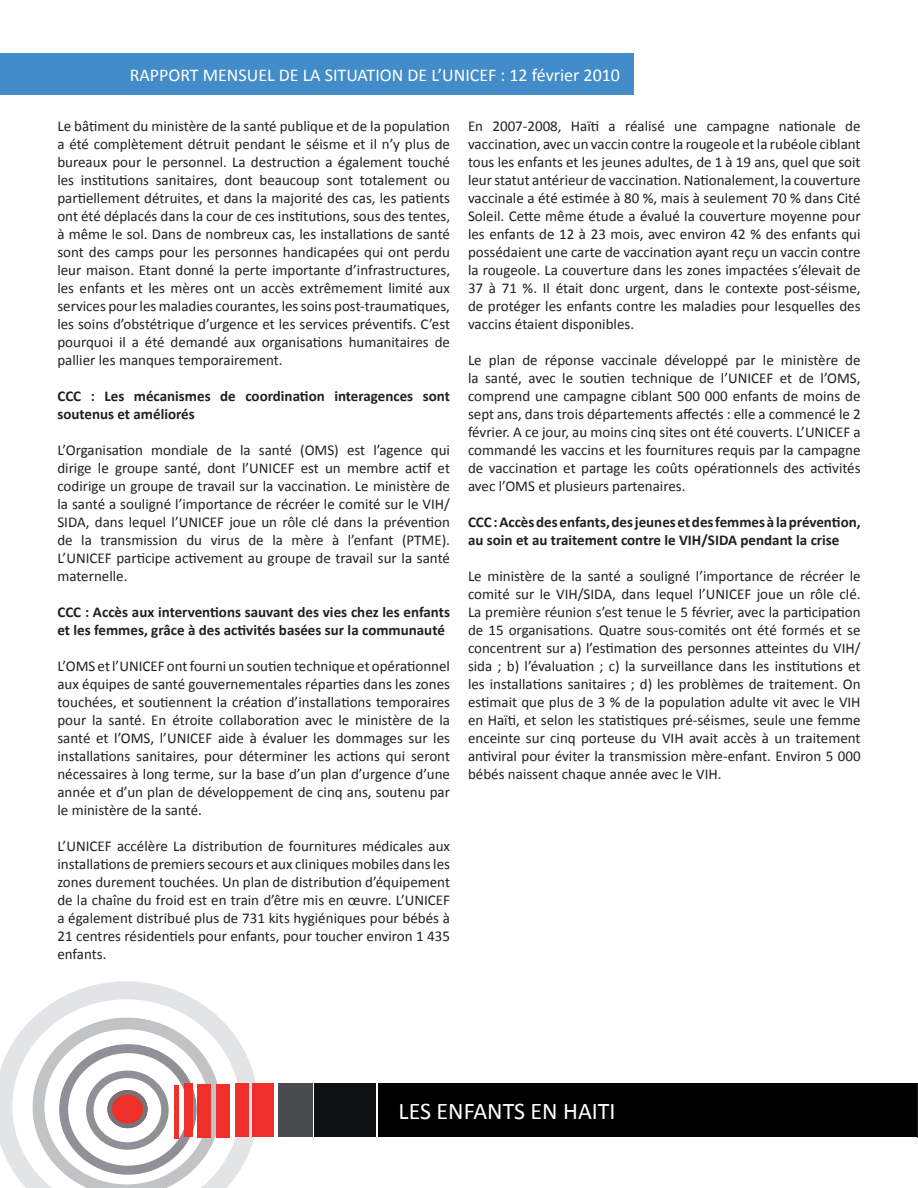
<style>
.page{position:relative;width:918px;height:1188px;background:#fff}
.page>*{position:absolute;margin:0;border:0;box-sizing:border-box;transform-origin:0 0}
.t1{font:24px "Calibri";color:#fff}
.t2{font:18px "Calibri";color:#fff}
.t3{font:15px/18px "Calibri";color:#231f20;text-align:justify}
.t4{font:700 15px/18px "Calibri";color:#231f20}
</style>
<div class="page">
<svg style="left:0;top:981px;width:256px;height:207px"></svg>
<div style="left:379px;top:1083px;width:539px;height:54px;background:#000"></div>
<div style="left:315px;top:1083px;width:61px;height:54px;background:#101112"></div>
<div style="left:278px;top:1083px;width:34px;height:54px;background:#494b4e"></div>
<div style="left:253px;top:1083px;width:21px;height:54px;background:#ee2f2a"></div>
<div style="left:235px;top:1083px;width:13px;height:54px;background:#ee2f2a"></div>
<div style="left:216px;top:1084px;width:14px;height:54px;background:#ee2f2a"></div>
<svg style="left:32px;top:1017px;width:189px;height:171px"></svg>
<div style="left:184px;top:1083px;width:9px;height:54px;background:#ee2f2a"></div>
<div style="left:174px;top:1085px;width:5px;height:54px;background:#ee2f2a"></div>
<hr style="left:917px;top:1084px;width:1px;height:54px;background:#231f20">
<div style="left:0;top:53px;width:633px;height:42px;background:#438cca"></div>
<p class="t2" style="left:130px;top:64px;width:492px">RAPPORT MENSUEL DE LA SITUATION DE L’UNICEF : 12 février 2010</p>
<p class="t3" style="left:57px;top:116px;width:394px">Le bâtiment du ministère de la santé publique et de la population a été complètement détruit pendant le séisme et il n’y plus de bureaux pour le personnel. La destruction a également touché les institutions sanitaires, dont beaucoup sont totalement ou partiellement détruites, et dans la majorité des cas, les patients ont été déplacés dans la cour de ces institutions, sous des tentes, à même le sol. Dans de nombreux cas, les installations de santé sont des camps pour les personnes handicapées qui ont perdu leur maison. Etant donné la perte importante d’infrastructures, les enfants et les mères ont un accès extrêmement limité aux services pour les maladies courantes, les soins post-traumatiques, les soins d’obstétrique d’urgence et les services préventifs. C’est pourquoi il a été demandé aux organisations humanitaires de pallier les manques temporairement.</p>
<p class="t4" style="left:57px;top:386px;width:394px">CCC : Les mécanismes de coordination interagences sont soutenus et améliorés</p>
<p class="t3" style="left:57px;top:440px;width:394px">L’Organisation mondiale de la santé (OMS) est l’agence qui dirige le groupe santé, dont l’UNICEF est un membre actif et codirige un groupe de travail sur la vaccination. Le ministère de la santé a souligné l’importance de récréer le comité sur le VIH/ SIDA, dans lequel l’UNICEF joue un rôle clé dans la prévention de la transmission du virus de la mère à l’enfant (PTME).<br>L’UNICEF participe activement au groupe de travail sur la santé maternelle.</p>
<p class="t4" style="left:57px;top:602px;width:394px">CCC : Accès aux interventions sauvant des vies chez les enfants et les femmes, grâce à des activités basées sur la communauté</p>
<p class="t3" style="left:57px;top:656px;width:394px">L’OMS et l’UNICEF ont fourni un soutien technique et opérationnel aux équipes de santé gouvernementales réparties dans les zones touchées, et soutiennent la création d’installations temporaires pour la santé. En étroite collaboration avec le ministère de la santé et l’OMS, l’UNICEF aide à évaluer les dommages sur les installations sanitaires, pour déterminer les actions qui seront nécessaires à long terme, sur la base d’un plan d’urgence d’une année et d’un plan de développement de cinq ans, soutenu par le ministère de la santé.</p>
<p class="t3" style="left:57px;top:836px;width:394px">L’UNICEF accélère La distribution de fournitures médicales aux installations de premiers secours et aux cliniques mobiles dans les zones durement touchées. Un plan de distribution d’équipement de la chaîne du froid est en train d’être mis en œuvre. L’UNICEF a également distribué plus de 731 kits hygiéniques pour bébés à 21 centres résidentiels pour enfants, pour toucher environ 1 435 enfants.</p>
<p class="t3" style="left:468px;top:116px;width:394px">En 2007-2008, Haïti a réalisé une campagne nationale de vaccination, avec un vaccin contre la rougeole et la rubéole ciblant tous les enfants et les jeunes adultes, de 1 à 19 ans, quel que soit leur statut antérieur de vaccination. Nationalement, la couverture vaccinale a été estimée à 80 %, mais à seulement 70 % dans Cité Soleil. Cette même étude a évalué la couverture moyenne pour les enfants de 12 à 23 mois, avec environ 42 % des enfants qui possédaient une carte de vaccination ayant reçu un vaccin contre la rougeole. La couverture dans les zones impactées s’élevait de 37 à 71 %. Il était donc urgent, dans le contexte post-séisme, de protéger les enfants contre les maladies pour lesquelles des vaccins étaient disponibles.</p>
<p class="t3" style="left:468px;top:350px;width:394px">Le plan de réponse vaccinale développé par le ministère de la santé, avec le soutien technique de l’UNICEF et de l’OMS, comprend une campagne ciblant 500 000 enfants de moins de sept ans, dans trois départements affectés : elle a commencé le 2 février. A ce jour, au moins cinq sites ont été couverts. L’UNICEF a commandé les vaccins et les fournitures requis par la campagne de vaccination et partage les coûts opérationnels des activités avec l’OMS et plusieurs partenaires.</p>
<p class="t4" style="left:468px;top:512px;width:394px">CCC : Accès des enfants, des jeunes et des femmes à la prévention, au soin et au traitement contre le VIH/SIDA pendant la crise</p>
<p class="t3" style="left:468px;top:566px;width:394px">Le ministère de la santé a souligné l’importance de récréer le comité sur le VIH/SIDA, dans lequel l’UNICEF joue un rôle clé.<br>La première réunion s’est tenue le 5 février, avec la participation de 15 organisations. Quatre sous-comités ont été formés et se concentrent sur a) l’estimation des personnes atteintes du VIH/ sida ; b) l’évaluation ; c) la surveillance dans les institutions et les installations sanitaires ; d) les problèmes de traitement. On estimait que plus de 3 % de la population adulte vit avec le VIH en Haïti, et selon les statistiques pré-séismes, seule une femme enceinte sur cinq porteuse du VIH avait accès à un traitement antiviral pour éviter la transmission mère-enfant. Environ 5 000 bébés naissent chaque année avec le VIH.</p>
<h1 class="t1" style="left:399px;top:1096px;width:219px">LES ENFANTS EN HAITI</h1>
</div>
